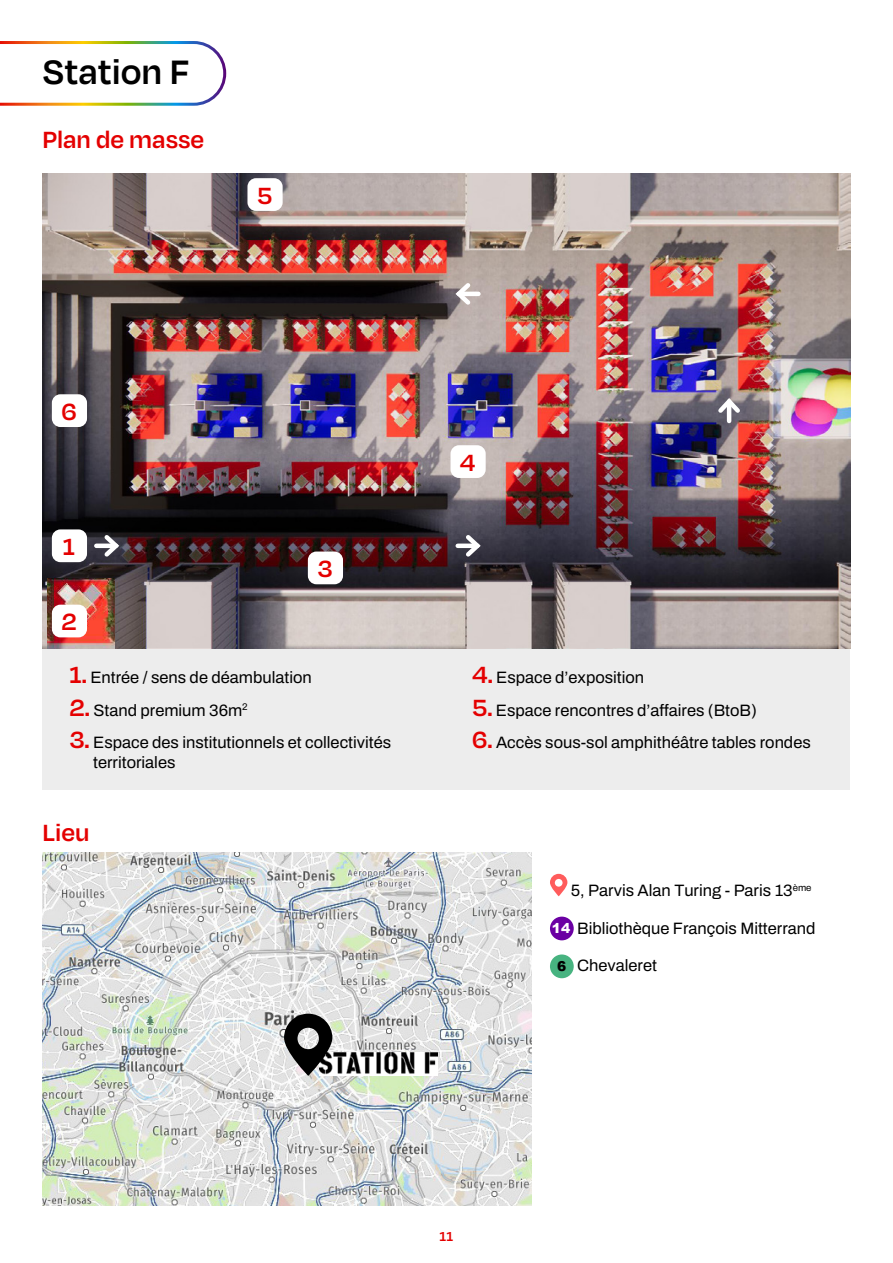
<style>
.page{position:relative;width:893px;height:1263px;background:#fff}
.page>*{position:absolute;margin:0;border:0;box-sizing:border-box;transform-origin:0 0}
.t1{font:600 39px "Degular";color:#000}
.t2{font:600 27px "Degular";color:#e40001}
.t3{font:16.5px/19.8px "Archivo";color:#000}
.t4{font:600 15px "Degular";color:#e40001}
.s1{font-family:"Degular";font-weight:600;font-size:27px;color:#e40001}
.s2{font-family:"Arial";font-weight:900;font-size:13.65px;color:#fff}
.s3{font-family:"Arial";font-weight:900;font-size:13.65px}
</style>
<div class="page">
<div style="left:43px;top:578px;width:807px;height:212px;background:#ededed"></div>
<svg style="left:0;top:41px;width:227px;height:65px"></svg>
<img style="left:43px;top:173px;width:807px;height:475px">
<div style="left:52px;top:529px;width:35px;height:33px;background:#fff;border-radius:9px"></div>
<div style="left:96px;top:543px;width:20px;height:5px;background:#fff"></div>
<svg style="left:100px;top:531px;width:23px;height:30px"></svg>
<div style="left:458px;top:543px;width:19px;height:5px;background:#fff"></div>
<svg style="left:462px;top:531px;width:22px;height:30px"></svg>
<hr style="left:459px;top:292px;width:19px;height:4px;background:#fff">
<svg style="left:452px;top:279px;width:22px;height:30px"></svg>
<hr style="left:727px;top:401px;width:4px;height:20px;background:#fff">
<svg style="left:714px;top:395px;width:30px;height:22px"></svg>
<img style="left:48px;top:578px;width:67px;height:70px">
<div style="left:52px;top:605px;width:35px;height:32px;background:#fff;border-radius:9px"></div>
<div style="left:308px;top:551px;width:35px;height:33px;background:#fff;border-radius:9px"></div>
<div style="left:450px;top:445px;width:36px;height:33px;background:#fff;border-radius:9px"></div>
<div style="left:52px;top:394px;width:35px;height:33px;background:#fff;border-radius:9px"></div>
<div style="left:247px;top:178px;width:36px;height:33px;background:#fff;border-radius:9px"></div>
<svg style="left:550px;top:874px;width:17px;height:22px"></svg>
<div style="left:550px;top:917px;width:24px;height:23px;background:#6b00a3;border-radius:50%"></div>
<div style="left:550px;top:954px;width:24px;height:24px;background:#47b380;border-radius:50%"></div>
<img style="left:43px;top:853px;width:489px;height:352px">
<img style="left:332px;top:1052px;width:106px;height:24px">
<svg style="left:284px;top:1014px;width:48px;height:62px;background:#5a5a5a"></svg>
<h1 class="t1" style="left:43px;top:48px;width:148px">Station F</h1>
<h2 class="t2" style="left:43px;top:123px;width:163px">Plan de masse</h2>
<h2 class="t2" style="left:257px;top:178px;width:17px">5</h2>
<h2 class="t2" style="left:61px;top:394px;width:17px">6</h2>
<h2 class="t2" style="left:63px;top:530px;width:14px">1</h2>
<h2 class="t2" style="left:61px;top:605px;width:17px">2</h2>
<h2 class="t2" style="left:318px;top:552px;width:17px">3</h2>
<p class="t3" style="left:69px;top:667px;width:244px"><span class="s1">1.</span> Entrée / sens de déambulation</p>
<p class="t3" style="left:69px;top:700px;width:180px"><span class="s1">2.</span> Stand premium 36m<sup>2</sup></p>
<p class="t3" style="left:93px;top:732px;width:300px;text-indent:-24px"><span class="s1">3.</span> Espace des institutionnels et collectivités territoriales</p>
<h2 class="t2" style="left:43px;top:816px;width:48px">Lieu</h2>
<h2 class="t2" style="left:460px;top:445px;width:17px">4</h2>
<p class="t3" style="left:472px;top:667px;width:174px"><span class="s1">4.</span> Espace d’exposition</p>
<p class="t3" style="left:472px;top:700px;width:286px"><span class="s1">5.</span> Espace rencontres d’affaires (BtoB)</p>
<p class="t3" style="left:472px;top:732px;width:340px"><span class="s1">6.</span> Accès sous-sol amphithéâtre tables rondes</p>
<p class="t3" style="left:571px;top:881px;width:242px">5, Parvis Alan Turing - Paris 13<sup>ème</sup></p>
<p class="t3" style="left:552px;top:918px;width:265px"><span class="s2">14</span> Bibliothèque François Mitterrand</p>
<p class="t3" style="left:557px;top:955px;width:101px"><span class="s3">6</span> Chevaleret</p>
<p class="t4" style="left:440px;top:1227px;width:15px">11</p>
</div>
